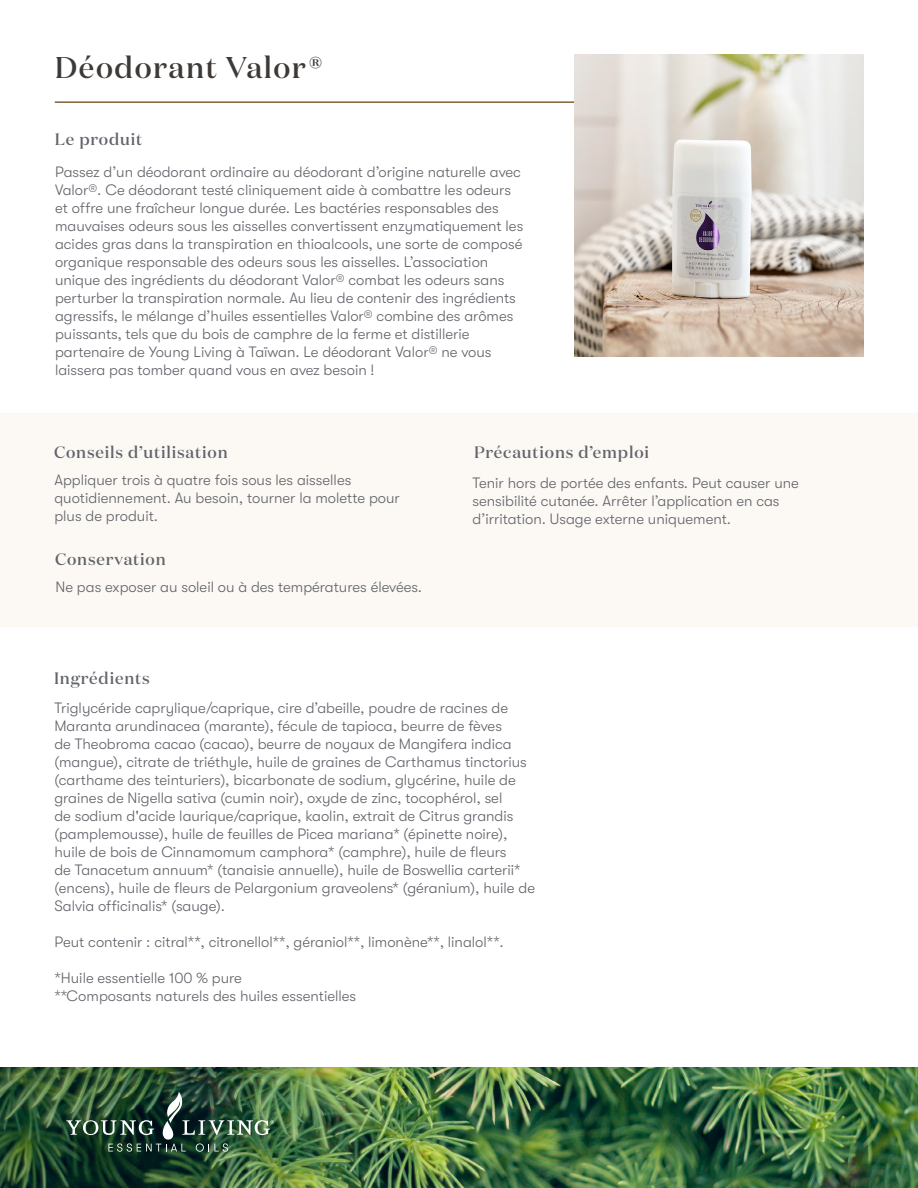
<style>
.page{position:relative;width:918px;height:1188px;background:#fff}
.page>*{position:absolute;margin:0;border:0;box-sizing:border-box;transform-origin:0 0}
.t1{font:500 30px "Domaine Display";letter-spacing:.05em;color:#3d3936}
.t2{font:500 16.5px "Domaine Display";letter-spacing:.05em;color:#61646a}
.t3{font:300 15px/18px "GT Walsheim Pro";color:#61646a}
</style>
<div class="page">
<img style="left:0;top:1067px;width:918px;height:121px">
<div style="left:0;top:413px;width:918px;height:214px;background:#fcf8f4"></div>
<img style="left:66px;top:1092px;width:208px;height:60px">
<hr style="left:55px;top:101px;width:544px;height:2px;background:#80623b">
<img style="left:575px;top:55px;width:289px;height:301px">
<h1 class="t1" style="left:55px;top:49px;width:270px">Déodorant Valor®</h1>
<p class="t2" style="left:55px;top:128px;width:89px">Le produit</p>
<p class="t3" style="left:55px;top:163px;width:470px">Passez d’un déodorant ordinaire au déodorant d’origine naturelle avec Valor®. Ce déodorant testé cliniquement aide à combattre les odeurs et offre une fraîcheur longue durée. Les bactéries responsables des mauvaises odeurs sous les aisselles convertissent enzymatiquement les acides gras dans la transpiration en thioalcools, une sorte de composé organique responsable des odeurs sous les aisselles. L’association unique des ingrédients du déodorant Valor® combat les odeurs sans perturber la transpiration normale. Au lieu de contenir des ingrédients agressifs, le mélange d’huiles essentielles Valor® combine des arômes puissants, tels que du bois de camphre de la ferme et distillerie partenaire de Young Living à Taïwan. Le déodorant Valor® ne vous laissera pas tomber quand vous en avez besoin !</p>
<p class="t2" style="left:54px;top:442px;width:175px">Conseils d’utilisation</p>
<p class="t2" style="left:474px;top:442px;width:177px">Précautions d’emploi</p>
<p class="t3" style="left:54px;top:471px;width:347px">Appliquer trois à quatre fois sous les aisselles quotidiennement. Au besoin, tourner la molette pour plus de produit.</p>
<p class="t3" style="left:473px;top:474px;width:328px">Tenir hors de portée des enfants. Peut causer une sensibilité cutanée. Arrêter l’application en cas d’irritation. Usage externe uniquement.</p>
<p class="t2" style="left:55px;top:549px;width:112px">Conservation</p>
<p class="t3" style="left:56px;top:578px;width:368px">Ne pas exposer au soleil ou à des températures élevées.</p>
<p class="t2" style="left:54px;top:667px;width:97px">Ingrédients</p>
<p class="t3" style="left:54px;top:699px;width:482px">Triglycéride caprylique/caprique, cire d’abeille, poudre de racines de Maranta arundinacea (marante), fécule de tapioca, beurre de fèves<br>de Theobroma cacao (cacao), beurre de noyaux de Mangifera indica (mangue), citrate de triéthyle, huile de graines de Carthamus tinctorius (carthame des teinturiers), bicarbonate de sodium, glycérine, huile de graines de Nigella sativa (cumin noir), oxyde de zinc, tocophérol, sel<br>de sodium d'acide laurique/caprique, kaolin, extrait de Citrus grandis (pamplemousse), huile de feuilles de Picea mariana* (épinette noire), huile de bois de Cinnamomum camphora* (camphre), huile de fleurs<br>de Tanacetum annuum* (tanaisie annuelle), huile de Boswellia carterii* (encens), huile de fleurs de Pelargonium graveolens* (géranium), huile de Salvia officinalis* (sauge).</p>
<p class="t3" style="left:54px;top:933px;width:451px">Peut contenir : citral**, citronellol**, géraniol**, limonène**, linalol**.</p>
<p class="t3" style="left:54px;top:969px;width:303px">*Huile essentielle 100 % pure<br>**Composants naturels des huiles essentielles</p>
</div>
